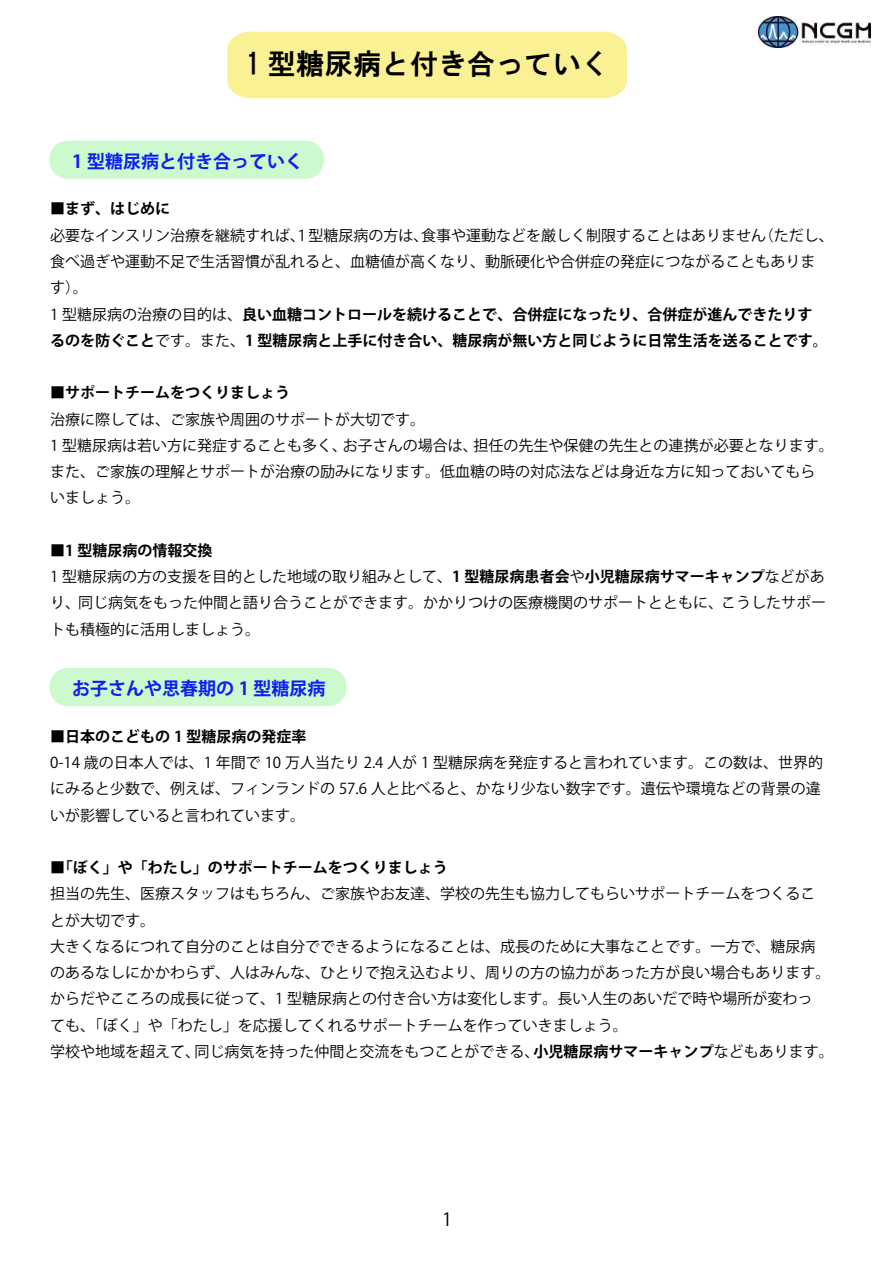
<style>
.page{position:relative;width:893px;height:1263px;background:#fff}
.page>*{position:absolute;margin:0;border:0;box-sizing:border-box;transform-origin:0 0}
.t1{font:28.5px "HG Gothic E";color:#000}
.t2{font:700 18px "Koz Go Pro";color:#0c1ef4}
.t3{font:18px "Koz Go Pro";color:#000}
.t4{font:15px/26.2px "Koz Go Pro";color:#000}
.t5{font:700 15px "Koz Go Pro";color:#000}
.s1{font-weight:700}
</style>
<div class="page">
<div style="left:50px;top:141px;width:274px;height:38px;background:#cdf9cf;border-radius:18px"></div>
<div style="left:227px;top:32px;width:400px;height:66px;background:#f9f193"></div>
<div style="left:50px;top:668px;width:297px;height:38px;background:#cdf9cf;border-radius:18px"></div>
<img style="left:759px;top:16px;width:111px;height:31px">
<h1 class="t1" style="left:246px;top:50px;width:365px">1 型糖尿病と付き合っていく</h1>
<p class="t2" style="left:72px;top:149px;width:232px">1 型糖尿病と付き合っていく</p>
<p class="t5" style="left:50px;top:199px;width:121px">■まず、はじめに</p>
<p class="t4" style="left:50px;top:222px;width:785px">必要なインスリン治療を継続すれば、1 型糖尿病の方は、食事や運動などを厳しく制限することはありません（ただし、食べ過ぎや運動不足で生活習慣が乱れると、血糖値が高くなり、動脈硬化や合併症の発症につながることもあります）。<br>1 型糖尿病の治療の目的は、<span class="s1">良い血糖コントロールを続けることで、合併症になったり、合併症が進んできたりす<br>るのを防ぐこと</span>です。また、<span class="s1">1 型糖尿病と上手に付き合い、糖尿病が無い方と同じように日常生活を送ることです。</span></p>
<p class="t5" style="left:50px;top:383px;width:241px">■サポートチームをつくりましょう</p>
<p class="t4" style="left:50px;top:406px;width:785px">治療に際しては、ご家族や周囲のサポートが大切です。<br>1 型糖尿病は若い方に発症することも多く、お子さんの場合は、担任の先生や保健の先生との連携が必要となります。また、ご家族の理解とサポートが治療の励みになります。低血糖の時の対応法などは身近な方に知っておいてもらいましょう。</p>
<p class="t4" style="left:50px;top:537px;width:777px"><span class="s1">■1 型糖尿病の情報交換<br></span>1 型糖尿病の方の支援を目的とした地域の取り組みとして、<span class="s1">1 型糖尿病患者会</span>や<span class="s1">小児糖尿病サマーキャンプ</span>などがあり、同じ病気をもった仲間と語り合うことができます。かかりつけの医療機関のサポートとともに、こうしたサポートも積極的に活用しましょう。</p>
<p class="t2" style="left:72px;top:677px;width:255px">お子さんや思春期の 1 型糖尿病</p>
<p class="t5" style="left:50px;top:727px;width:258px">■日本のこどもの 1 型糖尿病の発症率</p>
<p class="t4" style="left:50px;top:750px;width:774px">0-14 歳の日本人では、1 年間で 10 万人当たり 2.4 人が 1 型糖尿病を発症すると言われています。この数は、世界的にみると少数で、例えば、フィンランドの 57.6 人と比べると、かなり少ない数字です。遺伝や環境などの背景の違いが影響していると言われています。</p>
<p class="t5" style="left:50px;top:858px;width:399px">■「ぼく」や「わたし」のサポートチームをつくりましょう</p>
<p class="t4" style="left:50px;top:881px;width:785px">担当の先生、医療スタッフはもちろん、ご家族やお友達、学校の先生も協力してもらいサポートチームをつくることが大切です。<br>大きくなるにつれて自分のことは自分でできるようになることは、成長のために大事なことです。一方で、糖尿病のあるなしにかかわらず、人はみんな、ひとりで抱え込むより、周りの方の協力があった方が良い場合もあります。からだやこころの成長に従って、1 型糖尿病との付き合い方は変化します。長い人生のあいだで時や場所が変わっ<br>ても、「ぼく」や「わたし」を応援してくれるサポートチームを作っていきましょう。<br>学校や地域を超えて、同じ病気を持った仲間と交流をもつことができる、<span class="s1">小児糖尿病サマーキャンプ</span>などもあります。</p>
<p class="t3" style="left:442px;top:1207px;width:11px">1</p>
</div>
